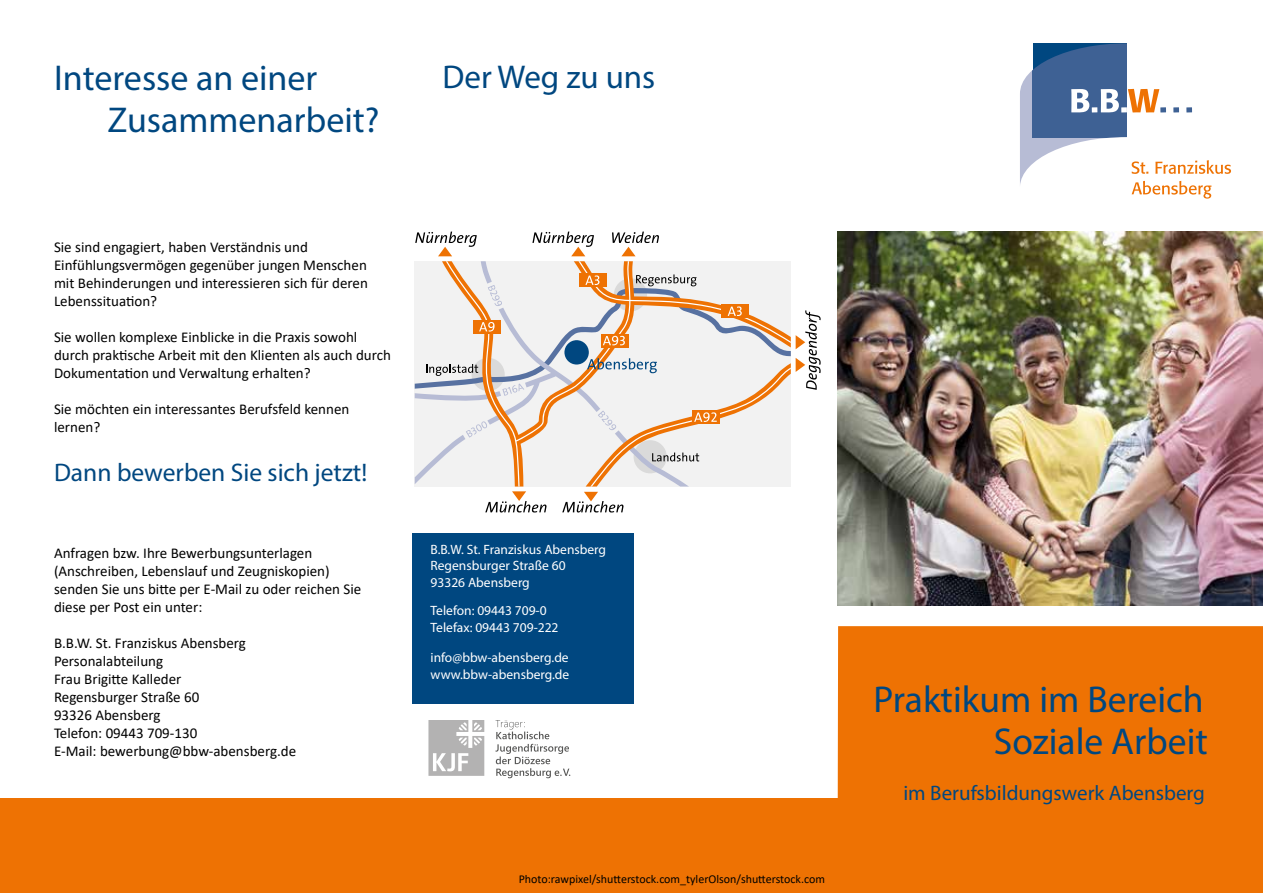
<style>
.page{position:relative;width:1263px;height:893px;background:#fff}
.page>*{position:absolute;margin:0;border:0;box-sizing:border-box;transform-origin:0 0}
.t1{font:37.5px/42px "Myriad Pro";color:#004780;text-align:right}
.t2{font:36px/42px "Myriad Pro";color:#004780}
.t3{font:33px "Myriad Pro";color:#004780}
.t4{font:25.5px "Myriad Pro";color:#004780}
.t5{font:21px "Myriad Pro";color:#004780}
.t6{font:15px/18px "Calibri";color:#000}
.t7{font:13.5px/16.2px "Myriad Pro";color:#fff}
.t8{font:12px "Calibri";color:#000}
</style>
<div class="page">
<div style="left:412px;top:534px;width:222px;height:170px;background:#004780"></div>
<div style="left:0;top:799px;width:1263px;height:94px;background:#ee7203"></div>
<svg style="left:1020px;top:43px;width:211px;height:156px"></svg>
<img style="left:838px;top:231px;width:425px;height:375px">
<svg style="left:415px;top:261px;width:27px;height:225px;fill:#f2f2f2"></svg>
<svg style="left:446px;top:261px;width:345px;height:225px;fill:#f2f2f2"></svg>
<svg style="left:652px;top:453px;width:47px;height:8px"></svg>
<svg style="left:562px;top:492px;width:62px;height:20px"></svg>
<div style="left:692px;top:410px;width:28px;height:14px;background:#ee7203"></div>
<svg style="left:694px;top:412px;width:23px;height:10px"></svg>
<div style="left:579px;top:273px;width:28px;height:14px;background:#ee7203"></div>
<svg style="left:598px;top:410px;width:18px;height:21px"></svg>
<svg style="left:466px;top:421px;width:22px;height:17px"></svg>
<svg style="left:532px;top:232px;width:62px;height:24px"></svg>
<svg style="left:612px;top:232px;width:47px;height:24px"></svg>
<svg style="left:415px;top:232px;width:62px;height:24px"></svg>
<svg style="left:485px;top:491px;width:62px;height:21px"></svg>
<svg style="left:415px;top:274px;width:406px;height:122px"></svg>
<svg style="left:495px;top:720px;width:75px;height:58px"></svg>
<svg style="left:428px;top:720px;width:56px;height:56px"></svg>
<div style="left:838px;top:626px;width:425px;height:173px;background:#ee7203"></div>
<h2 class="t2" style="left:107px;top:56px;width:273px;text-indent:-53px">Interesse an einer<br>Zusammenarbeit?</h2>
<h3 class="t3" style="left:442px;top:56px;width:214px">Der Weg zu uns</h3>
<p class="t6" style="left:54px;top:238px;width:315px">Sie sind engagiert, haben Verständnis und Einfühlungsvermögen gegenüber jungen Menschen mit Behinderungen und interessieren sich für deren Lebenssituation?</p>
<p class="t6" style="left:54px;top:328px;width:339px">Sie wollen komplexe Einblicke in die Praxis sowohl durch praktische Arbeit mit den Klienten als auch durch<br>Dokumentation und Verwaltung erhalten?</p>
<p class="t6" style="left:54px;top:400px;width:297px">Sie möchten ein interessantes Berufsfeld kennen lernen?</p>
<h3 class="t4" style="left:54px;top:457px;width:315px">Dann bewerben Sie sich jetzt!</h3>
<p class="t6" style="left:54px;top:544px;width:309px">Anfragen bzw. Ihre Bewerbungsunterlagen (Anschreiben, Lebenslauf und Zeugniskopien) senden Sie uns bitte per E-Mail zu oder reichen Sie diese per Post ein unter:</p>
<p class="t6" style="left:54px;top:634px;width:244px">B.B.W. St. Franziskus Abensberg<br>Personalabteilung<br>Frau Brigitte Kalleder<br>Regensburger Straße 60<br>93326 Abensberg<br>Telefon: 09443 709-130<br>E-Mail: bewerbung@bbw-abensberg.de</p>
<p class="t7" style="left:431px;top:541px;width:177px">B.B.W. St. Franziskus Abensberg<br>Regensburger Straße 60<br>93326 Abensberg</p>
<p class="t7" style="left:431px;top:603px;width:130px">Telefon: 09443 709-0<br>Telefax: 09443 709-222</p>
<p class="t7" style="left:431px;top:650px;width:140px">info@bbw-abensberg.de www.bbw-abensberg.de</p>
<p class="t8" style="left:519px;top:870px;width:308px">Photo:rawpixel/shutterstock.com_tylerOlson/shutterstock.com</p>
<h1 class="t1" style="left:873px;top:677px;width:336px">Praktikum im Bereich<br>Soziale Arbeit</h1>
<h3 class="t5" style="left:903px;top:780px;width:303px">im Berufsbildungswerk Abensberg</h3>
</div>
